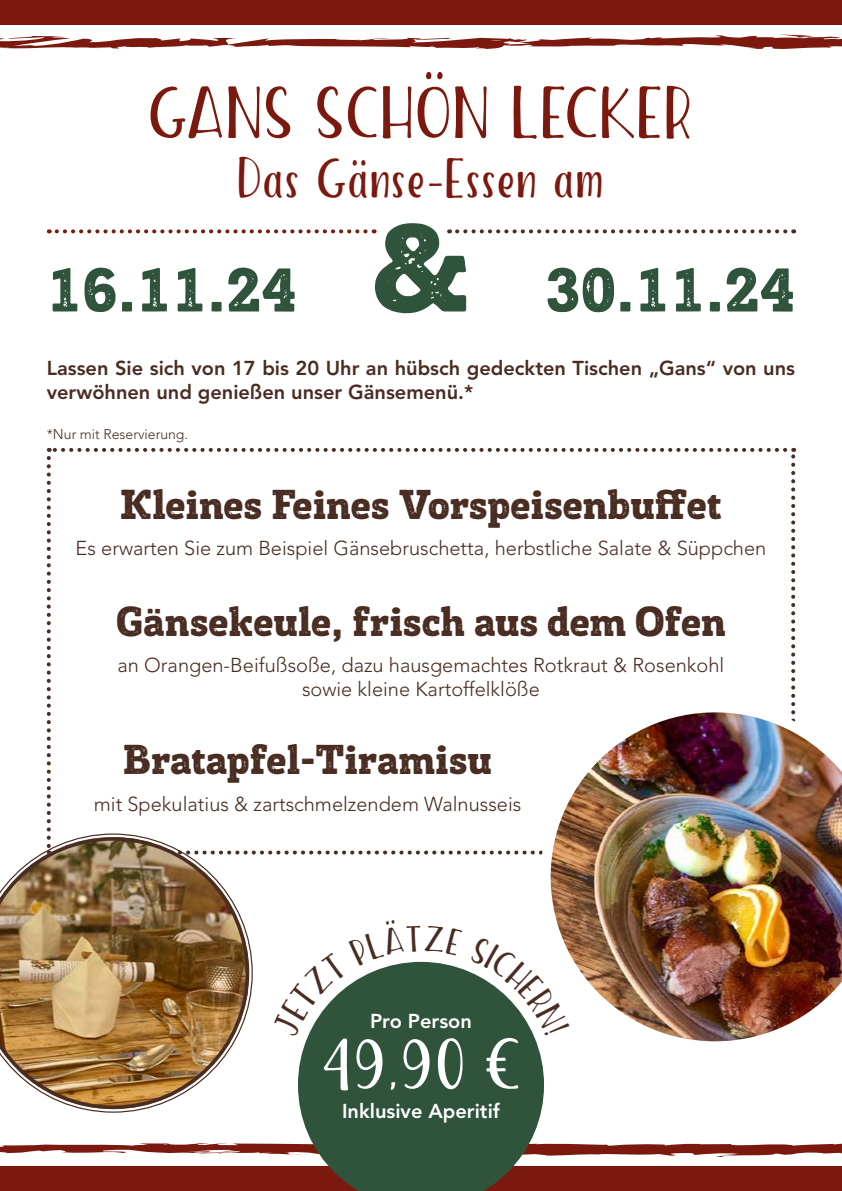
<style>
.page{position:relative;width:842px;height:1191px;background:#fff}
.page>*{position:absolute;margin:0;border:0;box-sizing:border-box;transform-origin:0 0}
.t1{font:60px "Posterizer KG Rough";color:#2f543b}
.t2{font:52px "The Salvador Condensed";color:#7c190f}
.t3{font:52px "The Salvador Condensed";color:#fff}
.t4{font:40px "Posterizer KG Rough";color:#492c22}
.t5{font:40px "The Salvador Condensed";color:#7c190f}
.t6{font:300 20px/24px "Avenir LT Std";color:#492c22;text-align:center}
.t7{font:800 20px/24px "Avenir LT Std";color:#492c22}
.t8{font:800 20px "Avenir LT Std";color:#fff}
.t9{font:300 14px "Avenir LT Std";color:#492c22}
.s1{font-size:120px}
</style>
<div class="page">
<div style="left:0;top:1166px;width:842px;height:25px;background:#7c190f"></div>
<svg style="left:0;top:1143px;width:842px;height:14px"></svg>
<svg style="left:57px;top:229px;width:318px;height:4px"></svg>
<svg style="left:457px;top:229px;width:337px;height:4px"></svg>
<svg style="left:47px;top:458px;width:4px;height:374px"></svg>
<svg style="left:253px;top:850px;width:288px;height:4px"></svg>
<svg style="left:791px;top:448px;width:4px;height:250px"></svg>
<svg style="left:49px;top:448px;width:736px;height:4px"></svg>
<svg style="left:298px;top:969px;width:246px;height:222px;background:#3c563f"></svg>
<img style="left:541px;top:702px;width:301px;height:349px">
<svg style="left:47px;top:833px;width:206px;height:279px"></svg>
<img style="left:0;top:837px;width:249px;height:272px">
<div style="left:0;top:0;width:842px;height:25px;background:#7c190f"></div>
<svg style="left:0;top:34px;width:842px;height:15px"></svg>
<svg style="left:298px;top:961px;width:164px;height:76px"></svg>
<svg style="left:470px;top:936px;width:100px;height:100px"></svg>
<h2 class="t2" style="left:148px;top:90px;width:547px">GANS SCHÖN LECKER</h2>
<h3 class="t5" style="left:238px;top:161px;width:368px">Das Gänse-Essen am</h3>
<h1 class="t1" style="left:47px;top:252px;width:252px">16.11.24</h1>
<h1 class="t1" style="left:371px;top:252px;width:426px"><span class="s1">&amp;</span> 30.11.24</h1>
<p class="t7" style="left:47px;top:356px;width:750px">Lassen Sie sich von 17 bis 20 Uhr an hübsch gedeckten Tischen „Gans“ von uns verwöhnen und genießen unser Gänsemenü.*</p>
<p class="t9" style="left:47px;top:426px;width:143px">*Nur mit Reservierung.</p>
<h3 class="t4" style="left:120px;top:479px;width:603px">Kleines Feines Vorspeisenbuffet</h3>
<p class="t6" style="left:76px;top:536px;width:692px">Es erwarten Sie zum Beispiel Gänsebruschetta, herbstliche Salate &amp; Süppchen</p>
<h3 class="t4" style="left:116px;top:596px;width:611px">Gänsekeule, frisch aus dem Ofen</h3>
<p class="t6" style="left:118px;top:653px;width:608px">an Orangen-Beifußsoße, dazu hausgemachtes Rotkraut &amp; Rosenkohl sowie kleine Kartoffelklöße</p>
<h3 class="t4" style="left:123px;top:734px;width:370px">Bratapfel-Tiramisu</h3>
<p class="t6" style="left:94px;top:792px;width:429px">mit Spekulatius &amp; zartschmelzendem Walnusseis</p>
<p class="t8" style="left:370px;top:1008px;width:103px">Pro Person</p>
<h2 class="t3" style="left:320px;top:1041px;width:204px">49,90 €</h2>
<p class="t8" style="left:342px;top:1098px;width:159px">Inklusive Aperitif</p>
</div>
